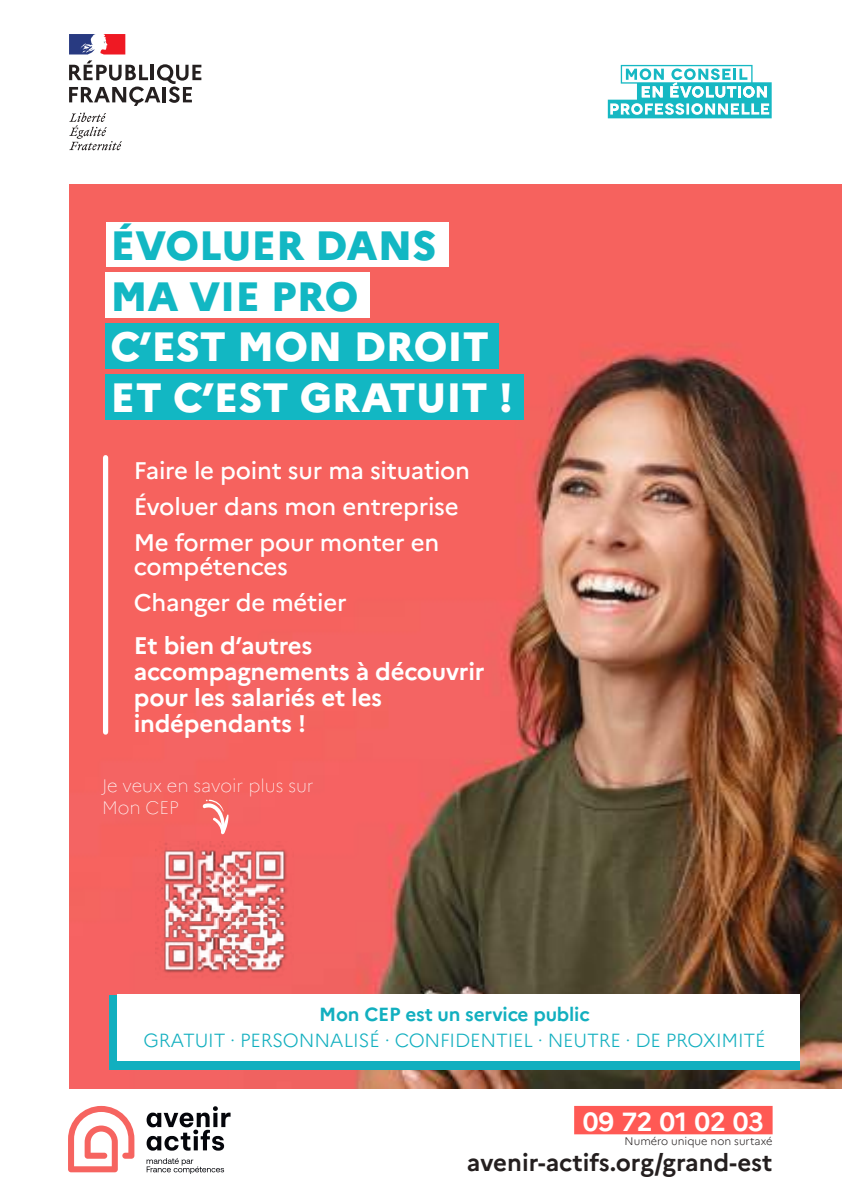
<style>
.page{position:relative;width:842px;height:1191px;background:#fff}
.page>*{position:absolute;margin:0;border:0;box-sizing:border-box;transform-origin:0 0}
.t1{font:800 40.8px/50.4px "Marianne";color:#fff}
.t2{font:800 40.8px/50.4px "Marianne";color:#12b7c3}
.t3{font:700 26.2px "Marianne";letter-spacing:-.01em;color:#fff}
.t4{font:500 24px/36px "Marianne";letter-spacing:-.01em;color:#fff}
.t5{font:700 24px/26px "Marianne";letter-spacing:-.01em;color:#fff}
.t6{font:700 24px "Marianne";color:#241f1f}
.t7{font:300 19px "Marianne";letter-spacing:-.01em;color:#12afbf}
.t8{font:700 19px "Marianne";letter-spacing:-.01em;color:#12afbf}
.t9{font:100 18px/21.6px "Marianne";color:#fff}
.t10{font:300 11px "Marianne";color:#241f1f}
</style>
<div class="page">
<img style="left:69px;top:184px;width:773px;height:904px">
<div style="left:574px;top:1106px;width:199px;height:28px;background:#ff5954"></div>
<svg style="left:608px;top:65px;width:164px;height:53px"></svg>
<svg style="left:68px;top:1106px;width:66px;height:66px"></svg>
<svg style="left:147px;top:1106px;width:84px;height:68px"></svg>
<svg style="left:69px;top:60px;width:132px;height:46px"></svg>
<svg style="left:69px;top:113px;width:53px;height:37px"></svg>
<svg style="left:69px;top:34px;width:56px;height:20px"></svg>
<div style="left:103px;top:457px;width:5px;height:275px;background:#fff"></div>
<svg style="left:202px;top:799px;width:27px;height:35px"></svg>
<div style="left:109px;top:995px;width:691px;height:74px;background:#12afbf"></div>
<div style="left:117px;top:995px;width:683px;height:66px;background:#fff"></div>
<div style="left:106px;top:223px;width:342px;height:44px;background:#fff"></div>
<div style="left:106px;top:273px;width:264px;height:45px;background:#fff"></div>
<div style="left:106px;top:323px;width:393px;height:46px;background:#12b7c3"></div>
<div style="left:106px;top:374px;width:418px;height:45px;background:#12b7c3"></div>
<img style="left:155px;top:841px;width:138px;height:138px">
<h1 class="t2" style="left:111px;top:221px;width:327px">ÉVOLUER DANS<br>MA VIE PRO</h1>
<h1 class="t1" style="left:111px;top:321px;width:404px">C’EST MON DROIT<br>ET C’EST GRATUIT !</h1>
<p class="t4" style="left:134px;top:452px;width:338px">Faire le point sur ma situation<br>Évoluer dans mon entreprise<br>Me former pour monter en</p>
<p class="t4" style="left:134px;top:548px;width:214px">compétences<br>Changer de métier</p>
<p class="t5" style="left:134px;top:632px;width:352px">Et bien d’autres accompagnements à découvrir pour les salariés et les indépendants !</p>
<p class="t9" style="left:102px;top:775px;width:213px">Je veux en savoir plus sur<br>Mon CEP</p>
<p class="t8" style="left:319px;top:1002px;width:272px">Mon CEP est un service public</p>
<p class="t7" style="left:143px;top:1028px;width:624px">GRATUIT · PERSONNALISÉ · CONFIDENTIEL · NEUTRE · DE PROXIMITÉ</p>
<p class="t3" style="left:583px;top:1105px;width:183px">09 72 01 02 03</p>
<p class="t10" style="left:625px;top:1134px;width:149px">Numéro unique non surtaxé</p>
<p class="t6" style="left:467px;top:1148px;width:307px">avenir-actifs.org/grand-est</p>
</div>
